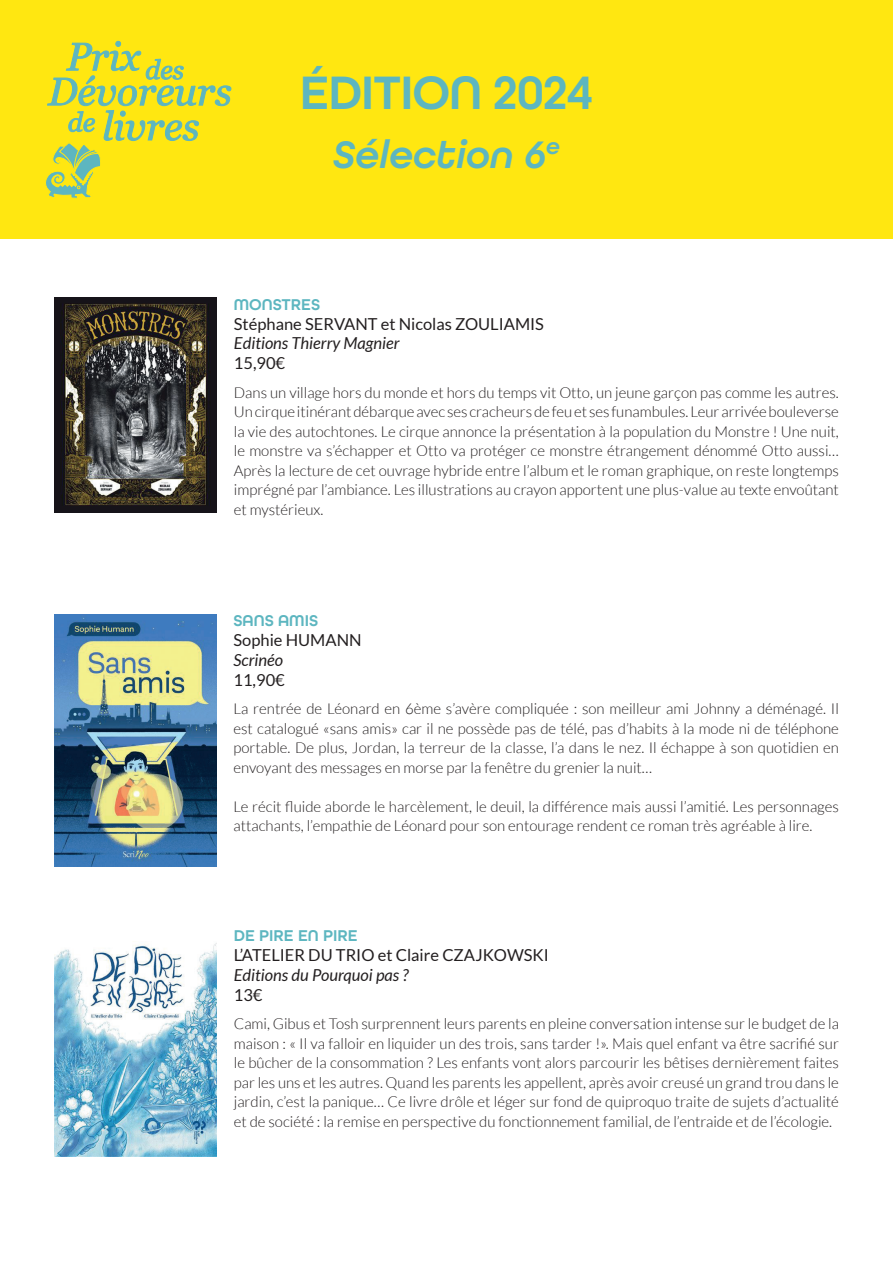
<style>
.page{position:relative;width:893px;height:1263px;background:#fff}
.page>*{position:absolute;margin:0;border:0;box-sizing:border-box;transform-origin:0 0}
.t1{font:600 49.5px "All Round Gothic";letter-spacing:-.02em;color:#5db6c0}
.t2{font:italic 600 40.5px "All Round Gothic";color:#5db6c0}
.t3{font:16.5px "Lato";color:#231f20}
.t4{font:italic 16.5px "Lato";color:#231f20}
.t5{font:600 16.5px "All Round Gothic";color:#5db6c0}
.t6{font:300 15px/19.5px "Lato";color:#231f20;text-align:justify}
</style>
<div class="page">
<div style="left:0;top:0;width:893px;height:239px;background:#ffe711"></div>
<svg style="left:46px;top:41px;width:186px;height:157px"></svg>
<img style="left:54px;top:297px;width:162px;height:215px">
<img style="left:54px;top:614px;width:162px;height:252px">
<img style="left:54px;top:943px;width:162px;height:213px">
<h1 class="t1" style="left:300px;top:63px;width:295px">ÉDITION 2024</h1>
<h2 class="t2" style="left:333px;top:130px;width:229px">Sélection 6<sup>e</sup></h2>
<p class="t5" style="left:234px;top:294px;width:88px">MONSTRES</p>
<p class="t3" style="left:234px;top:314px;width:312px">Stéphane SERVANT et Nicolas ZOULIAMIS</p>
<p class="t4" style="left:234px;top:334px;width:167px">Editions Thierry Magnier</p>
<p class="t3" style="left:234px;top:354px;width:53px">15,90€</p>
<p class="t6" style="left:234px;top:383px;width:607px">Dans un village hors du monde et hors du temps vit Otto, un jeune garçon pas comme les autres.<br>Un cirque itinérant débarque avec ses cracheurs de feu et ses funambules. Leur arrivée bouleverse la vie des autochtones. Le cirque annonce la présentation à la population du Monstre ! Une nuit, le monstre va s’échapper et Otto va protéger ce monstre étrangement dénommé Otto aussi… Après la lecture de cet ouvrage hybride entre l’album et le roman graphique, on reste longtemps imprégné par l’ambiance. Les illustrations au crayon apportent une plus-value au texte envoûtant et mystérieux.</p>
<p class="t5" style="left:234px;top:611px;width:86px">SANS AMIS</p>
<p class="t3" style="left:234px;top:631px;width:130px">Sophie HUMANN</p>
<p class="t4" style="left:234px;top:651px;width:51px">Scrinéo</p>
<p class="t3" style="left:234px;top:671px;width:53px">11,90€</p>
<p class="t6" style="left:234px;top:699px;width:607px">La rentrée de Léonard en 6ème s’avère compliquée : son meilleur ami Johnny a déménagé. Il est catalogué «sans amis» car il ne possède pas de télé, pas d’habits à la mode ni de téléphone portable. De plus, Jordan, la terreur de la classe, l’a dans le nez. Il échappe à son quotidien en envoyant des messages en morse par la fenêtre du grenier la nuit…</p>
<p class="t6" style="left:234px;top:797px;width:607px">Le récit fluide aborde le harcèlement, le deuil, la différence mais aussi l’amitié. Les personnages attachants, l’empathie de Léonard pour son entourage rendent ce roman très agréable à lire.</p>
<p class="t5" style="left:234px;top:926px;width:125px">DE PIRE EN PIRE</p>
<p class="t3" style="left:234px;top:946px;width:317px">L’ATELIER DU TRIO et Claire CZAJKOWSKI</p>
<p class="t4" style="left:234px;top:966px;width:176px">Editions du Pourquoi pas ?</p>
<p class="t3" style="left:234px;top:985px;width:30px">13€</p>
<p class="t6" style="left:234px;top:1014px;width:607px">Cami, Gibus et Tosh surprennent leurs parents en pleine conversation intense sur le budget de la maison : « Il va falloir en liquider un des trois, sans tarder !». Mais quel enfant va être sacrifié sur le bûcher de la consommation ? Les enfants vont alors parcourir les bêtises dernièrement faites par les uns et les autres. Quand les parents les appellent, après avoir creusé un grand trou dans le jardin, c’est la panique… Ce livre drôle et léger sur fond de quiproquo traite de sujets d’actualité et de société : la remise en perspective du fonctionnement familial, de l’entraide et de l’écologie.</p>
</div>
